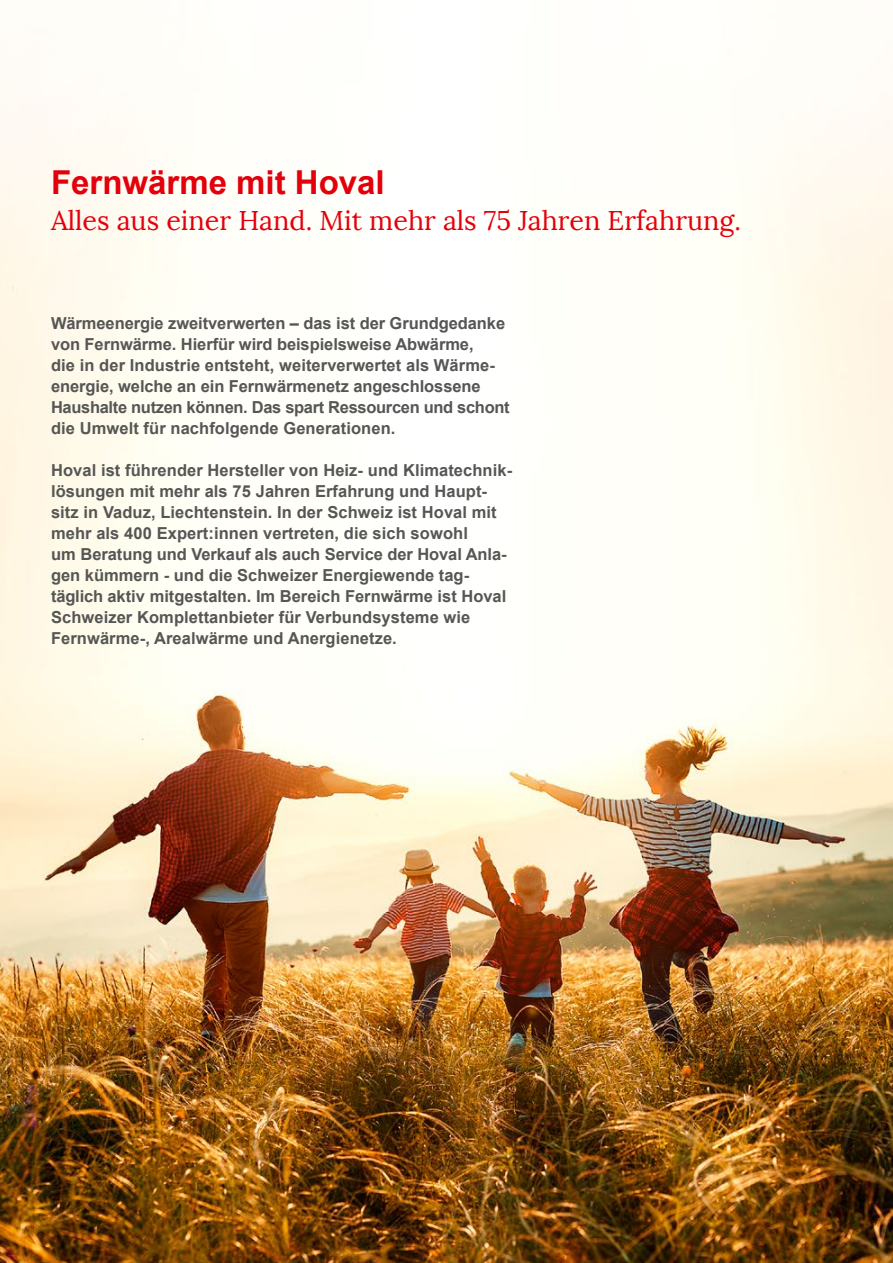
<style>
.page{position:relative;width:893px;height:1263px;background:#fff}
.page>*{position:absolute;margin:0;border:0;box-sizing:border-box;transform-origin:0 0}
.Headline_01{font:700 33px "Arial";color:#e3000b}
.Headline_02{font:27px "Lora";color:#e3000b}
.Introtext{font:700 16.5px/21px "Arial";letter-spacing:.005em;color:#565655}
</style>
<div class="page">
<img style="left:0;top:84px;width:893px;height:1179px">
<p class="Headline_01" style="left:51px;top:161px;width:335px">Fernwärme mit Hoval</p>
<p class="Headline_02" style="left:51px;top:204px;width:692px">Alles aus einer Hand. Mit mehr als 75 Jahren Erfahrung.</p>
<p class="Introtext" style="left:51px;top:313px;width:460px">Wärmeenergie zweitverwerten – das ist der Grundgedanke von Fernwärme. Hierfür wird beispielsweise Abwärme,<br>die in der Industrie entsteht, weiterverwertet als Wärme&shy;energie, welche an ein Fernwärmenetz angeschlossene Haushalte nutzen können. Das spart Ressourcen und schont die Umwelt für nachfolgende Generationen.</p>
<p class="Introtext" style="left:51px;top:460px;width:463px">Hoval ist führender Hersteller von Heiz- und Klimatechnik&shy;lösungen mit mehr als 75 Jahren Erfahrung und Haupt&shy;sitz in Vaduz, Liechtenstein. In der Schweiz ist Hoval mit mehr als 400 Expert:innen vertreten, die sich sowohl<br>um Beratung und Verkauf als auch Service der Hoval Anla&shy;gen kümmern - und die Schweizer Energiewende tag&shy;täglich -aktiv mitgestalten. Im Bereich Fernwärme ist Hoval Schweizer Komplettanbieter für Verbundsysteme wie Fernwärme-, Arealwärme und Anergienetze.</p>
</div>
